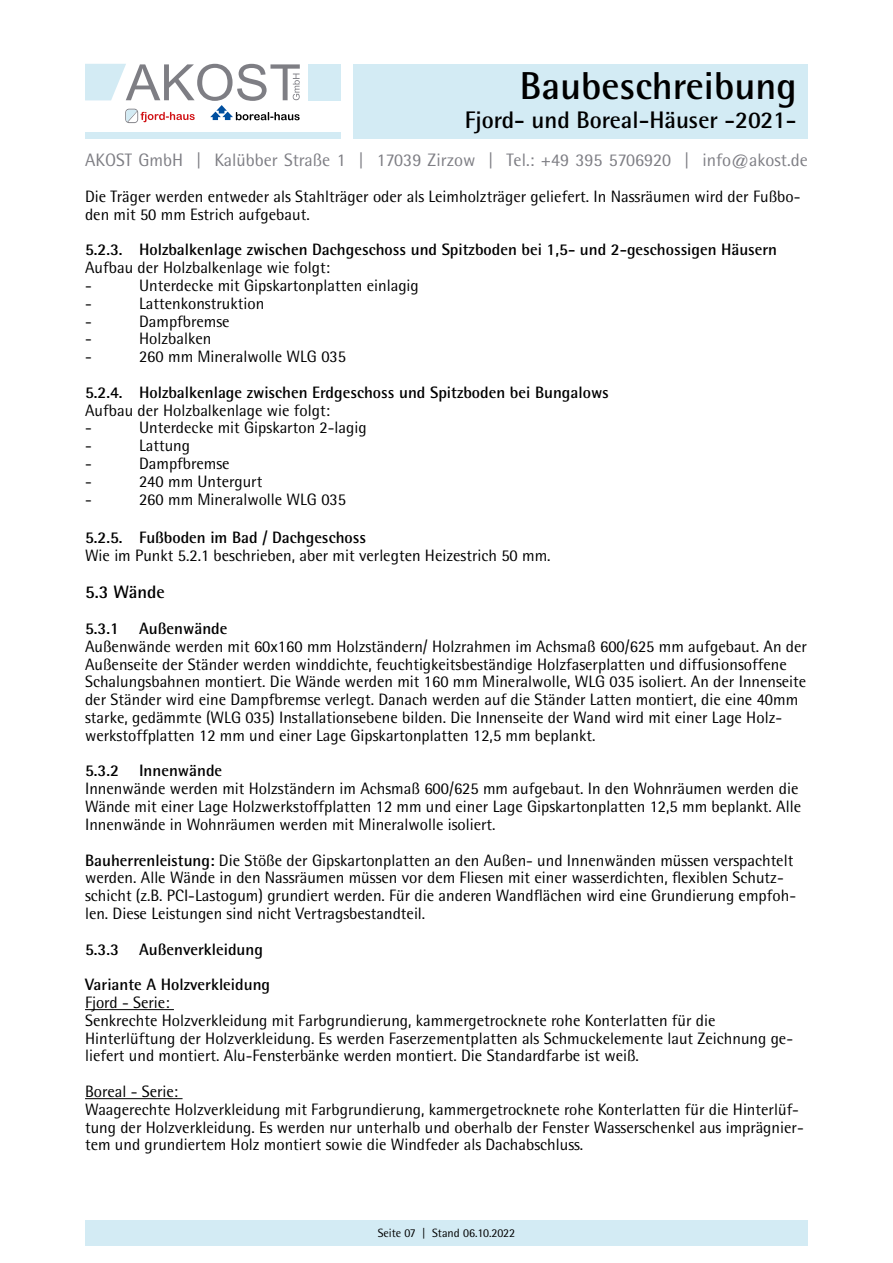
<style>
.page{position:relative;width:893px;height:1263px;background:#fff}
.page>*{position:absolute;margin:0;border:0;box-sizing:border-box;transform-origin:0 0}
.t1{font:700 39px "Rotis Semi Sans Std";color:#000}
.t2{font:700 24px "Rotis Semi Sans Std";color:#000}
.t3{font:18px "Rotis Semi Sans Std";color:#7e7e84}
.ZW_US{font:700 18px "Rotis Semi Sans Std";color:#000}
.t4{font:16.5px/17.9px "Rotis Semi Sans Std";color:#000}
.t5{font:700 16.5px "Rotis Semi Sans Std";color:#000}
.t6{font:12px "Rotis Semi Sans Std";color:#000}
.s1{font-weight:700}
</style>
<div class="page">
<div style="left:308px;top:64px;width:32px;height:36px;background:#d3ebf4"></div>
<div style="left:85px;top:132px;width:255px;height:7px;background:#d3ebf4"></div>
<svg style="left:85px;top:64px;width:215px;height:59px"></svg>
<div style="left:353px;top:64px;width:455px;height:75px;background:#d3ebf4"></div>
<div style="left:85px;top:1220px;width:723px;height:25px;background:#d3ebf4"></div>
<hr style="left:85px;top:1009px;width:89px;height:1px;background:#000">
<hr style="left:85px;top:1098px;width:98px;height:1px;background:#000">
<h1 class="t1" style="left:520px;top:62px;width:278px">Baubeschreibung</h1>
<h2 class="t2" style="left:465px;top:105px;width:333px">Fjord- und Boreal-Häuser -2021-</h2>
<p class="t3" style="left:85px;top:149px;width:724px">AKOST GmbH | Kalübber Straße 1 | 17039 Zirzow | Tel.: +49 395 5706920 | info@akost.de</p>
<p class="t4" style="left:85px;top:187px;width:717px">Die Träger werden entweder als Stahlträger oder als Leimholzträger geliefert. In Nassräumen wird der Fußbo&shy;den mit 50 mm Estrich aufgebaut.</p>
<p class="t5" style="left:85px;top:240px;width:693px">5.2.3. Holzbalkenlage zwischen Dachgeschoss und Spitzboden bei 1,5- und 2-geschossigen Häusern</p>
<p class="t4" style="left:85px;top:259px;width:246px">Aufbau der Holzbalkenlage wie folgt:</p>
<p class="t4" style="left:85px;top:276px;width:8px">-</p>
<p class="t4" style="left:139px;top:276px;width:281px">Unterdecke mit Gipskartonplatten einlagig</p>
<p class="t4" style="left:85px;top:294px;width:8px">-</p>
<p class="t4" style="left:139px;top:294px;width:127px">Lattenkonstruktion</p>
<p class="t4" style="left:85px;top:312px;width:8px">-</p>
<p class="t4" style="left:139px;top:312px;width:92px">Dampfbremse</p>
<p class="t4" style="left:85px;top:330px;width:8px">-</p>
<p class="t4" style="left:139px;top:330px;width:74px">Holzbalken</p>
<p class="t4" style="left:85px;top:348px;width:8px">-</p>
<p class="t4" style="left:139px;top:348px;width:209px">260 mm Mineralwolle WLG 035</p>
<p class="t5" style="left:85px;top:382px;width:525px">5.2.4. Holzbalkenlage zwischen Erdgeschoss und Spitzboden bei Bungalows</p>
<p class="t4" style="left:85px;top:401px;width:246px">Aufbau der Holzbalkenlage wie folgt:</p>
<p class="t4" style="left:85px;top:419px;width:8px">-</p>
<p class="t4" style="left:139px;top:419px;width:229px">Unterdecke mit Gipskarton 2-lagig</p>
<p class="t4" style="left:85px;top:437px;width:8px">-</p>
<p class="t4" style="left:139px;top:437px;width:53px">Lattung</p>
<p class="t4" style="left:85px;top:454px;width:8px">-</p>
<p class="t4" style="left:139px;top:454px;width:92px">Dampfbremse</p>
<p class="t4" style="left:85px;top:472px;width:8px">-</p>
<p class="t4" style="left:139px;top:472px;width:125px">240 mm Untergurt</p>
<p class="t4" style="left:85px;top:490px;width:8px">-</p>
<p class="t4" style="left:139px;top:490px;width:209px">260 mm Mineralwolle WLG 035</p>
<p class="t5" style="left:85px;top:528px;width:283px">5.2.5. Fußboden im Bad / Dachgeschoss</p>
<p class="t4" style="left:85px;top:546px;width:467px">Wie im Punkt 5.2.1 beschrieben, aber mit verlegten Heizestrich 50 mm.</p>
<p class="ZW_US" style="left:85px;top:581px;width:81px">5.3 Wände</p>
<p class="t5" style="left:85px;top:618px;width:144px">5.3.1 Außenwände</p>
<p class="t4" style="left:85px;top:637px;width:723px">Außenwände werden mit 60x160 mm Holzständern/ Holzrahmen im Achsmaß 600/625 mm aufgebaut. An der Außenseite der Ständer werden winddichte, feuchtigkeitsbeständige Holzfaserplatten und diffusionsoffene Schalungsbahnen montiert. Die Wände werden mit 160 mm Mineralwolle, WLG 035 isoliert. An der Innenseite der Ständer wird eine Dampfbremse verlegt. Danach werden auf die Ständer Latten montiert, die eine 40mm starke, gedämmte (WLG 035) Installationsebene bilden. Die Innenseite der Wand wird mit einer Lage Holz&shy;werkstoffplatten 12 mm und einer Lage Gipskartonplatten 12,5 mm beplankt.</p>
<p class="t5" style="left:85px;top:761px;width:139px">5.3.2 Innenwände</p>
<p class="t4" style="left:85px;top:780px;width:718px">Innenwände werden mit Holzständern im Achsmaß 600/625 mm aufgebaut. In den Wohnräumen werden die<br>Wände mit einer Lage Holzwerkstoffplatten 12 mm und einer Lage Gipskartonplatten 12,5 mm beplankt. Alle<br>Innenwände in Wohnräumen werden mit Mineralwolle isoliert.</p>
<p class="t4" style="left:85px;top:851px;width:712px"><span class="s1">Bauherrenleistung:</span> Die Stöße der Gipskartonplatten an den Außen- und Innenwänden müssen verspachtelt werden. Alle Wände in den Nassräumen müssen vor dem Fliesen mit einer wasserdichten, flexiblen Schutz&shy;schicht (z.B. PCI-Lastogum) grundiert werden. Für die anderen Wandflächen wird eine Grundierung empfoh&shy;len. Diese Leistungen sind nicht Vertragsbestandteil.</p>
<p class="t5" style="left:85px;top:939px;width:179px">5.3.3 Außenverkleidung</p>
<p class="t5" style="left:85px;top:974px;width:187px">Variante A Holzverkleidung</p>
<p class="t4" style="left:85px;top:993px;width:86px">Fjord - Serie:</p>
<p class="t4" style="left:85px;top:1011px;width:632px">Senkrechte Holzverkleidung mit Farbgrundierung, kammergetrocknete rohe Konterlatten für die</p>
<p class="t4" style="left:85px;top:1029px;width:710px">Hinterlüftung der Holzverkleidung. Es werden Faserzementplatten als Schmuckelemente laut Zeichnung ge&shy;liefert und montiert. Alu-Fensterbänke werden montiert. Die Standardfarbe ist weiß.</p>
<p class="t4" style="left:85px;top:1082px;width:95px">Boreal - Serie:</p>
<p class="t4" style="left:85px;top:1100px;width:720px">Waagerechte Holzverkleidung mit Farbgrundierung, kammergetrocknete rohe Konterlatten für die Hinterlüf&shy;tung der Holzverkleidung. Es werden nur unterhalb und oberhalb der Fenster Wasserschenkel aus imprägnier&shy;tem und grundiertem Holz montiert sowie die Windfeder als Dachabschluss.</p>
<p class="t6" style="left:378px;top:1225px;width:139px">Seite 07 | Stand 06.10.2022</p>
</div>
